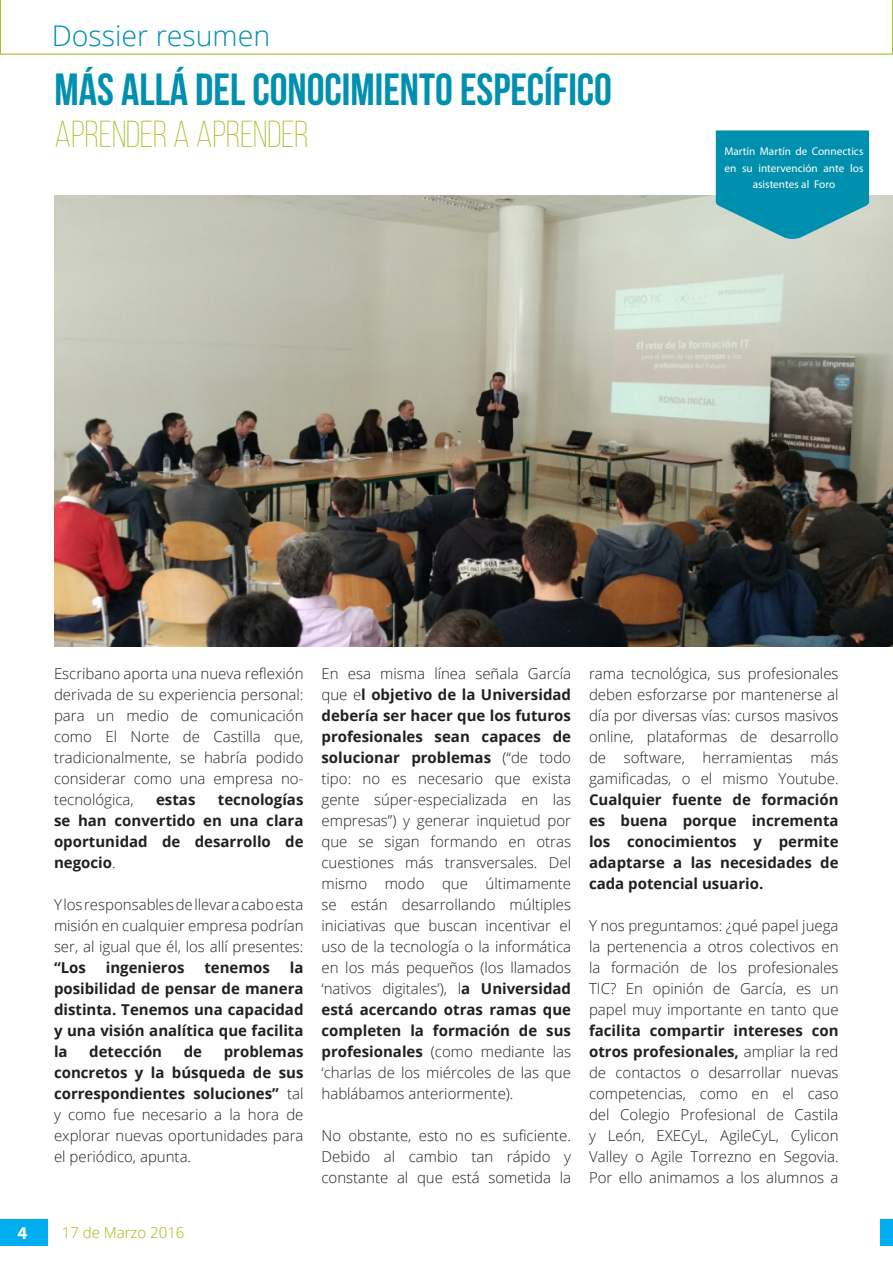
<style>
.page{position:relative;width:893px;height:1263px;background:#fff}
.page>*{position:absolute;margin:0;border:0;box-sizing:border-box;transform-origin:0 0}
.Head_1{font:700 45px "Bebas Neue";color:#0090af}
.Head_1-2{font:300 37.5px "Bebas Neue";color:#96be0e}
.Subheading{font:300 28.5px "Open Sans";color:#0090af}
.t1{font:700 18px "Myriad Pro";color:#fff}
.Body{font:300 15px/21px "Open Sans";color:#231f20;text-align:justify}
.Body-2{font:700 15px/21px "Open Sans";color:#231f20;text-align:justify}
.t2{font:300 15px "Open Sans";color:#96be0e}
.t3{font:11.25px/16.5px "Myriad Pro";color:#fff;text-align:center}
.s1{font-weight:300}
.s2{font-weight:700}
</style>
<div class="page">
<div style="left:0;top:1219px;width:47px;height:26px;background:#00aeef"></div>
<div style="left:880px;top:1219px;width:13px;height:26px;background:#00aeef"></div>
<img style="left:55px;top:196px;width:838px;height:450px">
<svg style="left:716px;top:130px;width:153px;height:109px;background:#209bb3"></svg>
<svg style="left:0;top:0;width:893px;height:54px"></svg>
<p class="Subheading" style="left:52px;top:16px;width:220px">Dossier resumen</p>
<p class="Head_1" style="left:55px;top:65px;width:559px">MÁS ALLÁ DEL CONOCIMIENTO ESPECÍFICO</p>
<p class="Head_1-2" style="left:55px;top:115px;width:256px">APRENDER A APRENDER</p>
<p class="t3" style="left:724px;top:143px;width:141px">Martín Martín de Connectics en su intervención ante los asistentes al Foro</p>
<p class="Body" style="left:54px;top:663px;width:251px">Escribano aporta una nueva reflexión derivada de su experiencia personal: para un medio de comunicación como El Norte de Castilla que, tradicionalmente, se habría podido considerar como una empresa no&shy;tecnológica,</p>
<p class="Body-2" style="left:54px;top:789px;width:251px;text-indent:164px">tecnologías se han convertido en una clara oportunidad de desarrollo de negocio<span class="s1">.</span></p>
<p class="Body" style="left:54px;top:894px;width:251px">Y los responsables de llevar a cabo esta misión en cualquier empresa podrían ser, al igual que él, los allí presentes: <span class="s2">“Los</span></p>
<p class="Body-2" style="left:156px;top:789px;width:41px">estas</p>
<p class="Body-2" style="left:54px;top:957px;width:251px;text-indent:236px">la posibilidad de pensar de manera distinta. Tenemos una capacidad y una visión analítica que facilita la</p>
<p class="Body-2" style="left:106px;top:957px;width:80px">ingenieros</p>
<p class="Body-2" style="left:204px;top:957px;width:67px">tenemos</p>
<p class="Body-2" style="left:89px;top:1041px;width:74px">detección</p>
<p class="Body-2" style="left:184px;top:1041px;width:20px">de</p>
<p class="Body" style="left:54px;top:1041px;width:251px;text-indent:170px"><span class="s2">problemas concretos y la búsqueda de sus correspondientes soluciones”</span> tal y como fue necesario a la hora de explorar nuevas oportunidades para el periódico, apunta.</p>
<p class="t1" style="left:18px;top:1221px;width:11px">4</p>
<p class="t2" style="left:62px;top:1222px;width:124px">17 de Marzo 2016</p>
<p class="Body" style="left:322px;top:663px;width:251px">En esa misma línea señala García que e<span class="s2">l objetivo de la Universidad debería ser hacer que los futuros profesionales sean capaces de solucionar problemas</span> (“de todo tipo: no es necesario que exista gente súper-especializada en las empresas”) y generar inquietud por que se sigan formando en otras cuestiones más transversales. Del mismo modo que últimamente se están desarrollando múltiples iniciativas que buscan incentivar el uso de la tecnología o la informática en los más pequeños (los llamados ‘nativos digitales’), l<span class="s2">a Universidad está acercando otras ramas que completen la formación de sus profesionales</span> (como mediante las ‘charlas de los miércoles de las que hablábamos anteriormente).</p>
<p class="Body" style="left:322px;top:1125px;width:251px">No obstante, esto no es suficiente.<br>Debido al cambio tan rápido y constante al que está sometida la</p>
<p class="Body" style="left:589px;top:663px;width:251px">rama tecnológica, sus profesionales deben esforzarse por mantenerse al día por diversas vías: cursos masivos online, plataformas de desarrollo de software, herramientas más gamificadas, o el mismo Youtube.<br><span class="s2">Cualquier fuente de formación es buena porque incrementa los conocimientos y permite adaptarse a las necesidades de cada potencial usuario.</span></p>
<p class="Body" style="left:589px;top:915px;width:251px">Y nos preguntamos: ¿qué papel juega la pertenencia a otros colectivos en la formación de los profesionales TIC? En opinión de García, es un papel muy importante en tanto que <span class="s2">facilita compartir intereses con otros profesionales,</span> ampliar la red de contactos o desarrollar nuevas competencias, como en el caso del Colegio Profesional de Castila y León, EXECyL, AgileCyL, Cylicon Valley o Agile Torrezno en Segovia.<br>Por ello animamos a los alumnos a</p>
</div>
